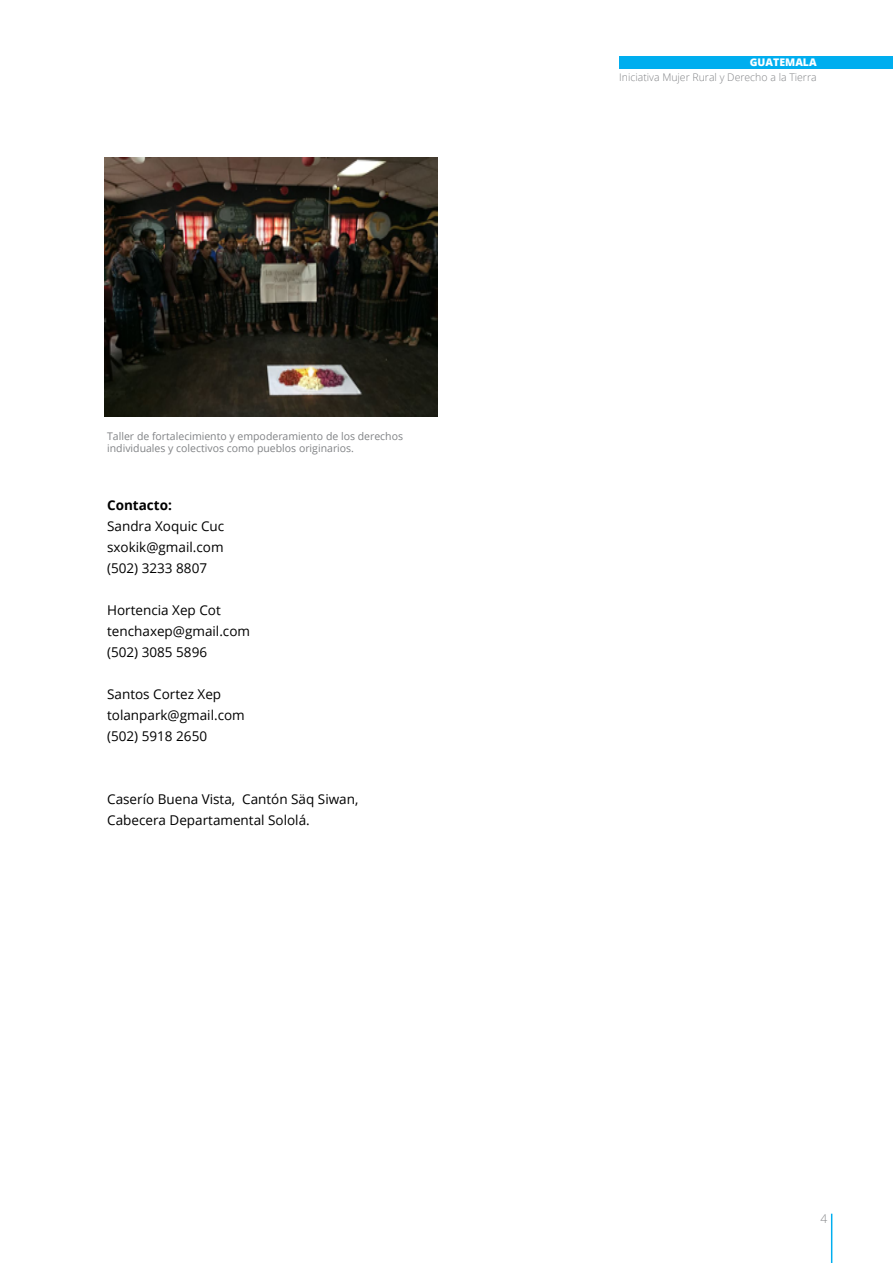
<style>
.page{position:relative;width:893px;height:1263px;background:#fff}
.page>*{position:absolute;margin:0;border:0;box-sizing:border-box;transform-origin:0 0}
.t1{font:13.5px/21px "Open Sans";color:#000}
.t2{font:700 13.5px "Open Sans";color:#000}
.t3{font:300 12px "Open Sans";color:#808285}
.t4{font:10.5px/12.6px "Open Sans";color:#808285}
.t5{font:300 10.5px "Open Sans";color:#808285}
.t6{font:800 10.5px "Open Sans";color:#fff}
</style>
<div class="page">
<div style="left:619px;top:56px;width:274px;height:13px;background:#00aeef"></div>
<hr style="left:831px;top:1214px;width:1px;height:49px;background:#00aeef">
<img style="left:105px;top:157px;width:332px;height:260px">
<p class="t4" style="left:107px;top:429px;width:297px">Taller de fortalecimiento y empoderamiento de los derechos individuales y colectivos como pueblos originarios.</p>
<p class="t2" style="left:107px;top:496px;width:66px">Contacto:</p>
<p class="t1" style="left:107px;top:516px;width:119px;text-align:justify">Sandra Xoquic Cuc sxokik@gmail.com (502) 3233 8807</p>
<p class="t1" style="left:107px;top:600px;width:144px">Hortencia Xep Cot tenchaxep@gmail.com (502) 3085 5896</p>
<p class="t1" style="left:107px;top:684px;width:139px">Santos Cortez Xep tolanpark@gmail.com (502) 5918 2650</p>
<p class="t1" style="left:107px;top:789px;width:253px">Caserío Buena Vista, Cantón Säq Siwan,<br>Cabecera Departamental Sololá.</p>
<p class="t6" style="left:750px;top:55px;width:68px">GUATEMALA</p>
<p class="t5" style="left:619px;top:70px;width:199px">Iniciativa Mujer Rural y Derecho a la Tierra</p>
<p class="t3" style="left:820px;top:1210px;width:8px">4</p>
</div>
